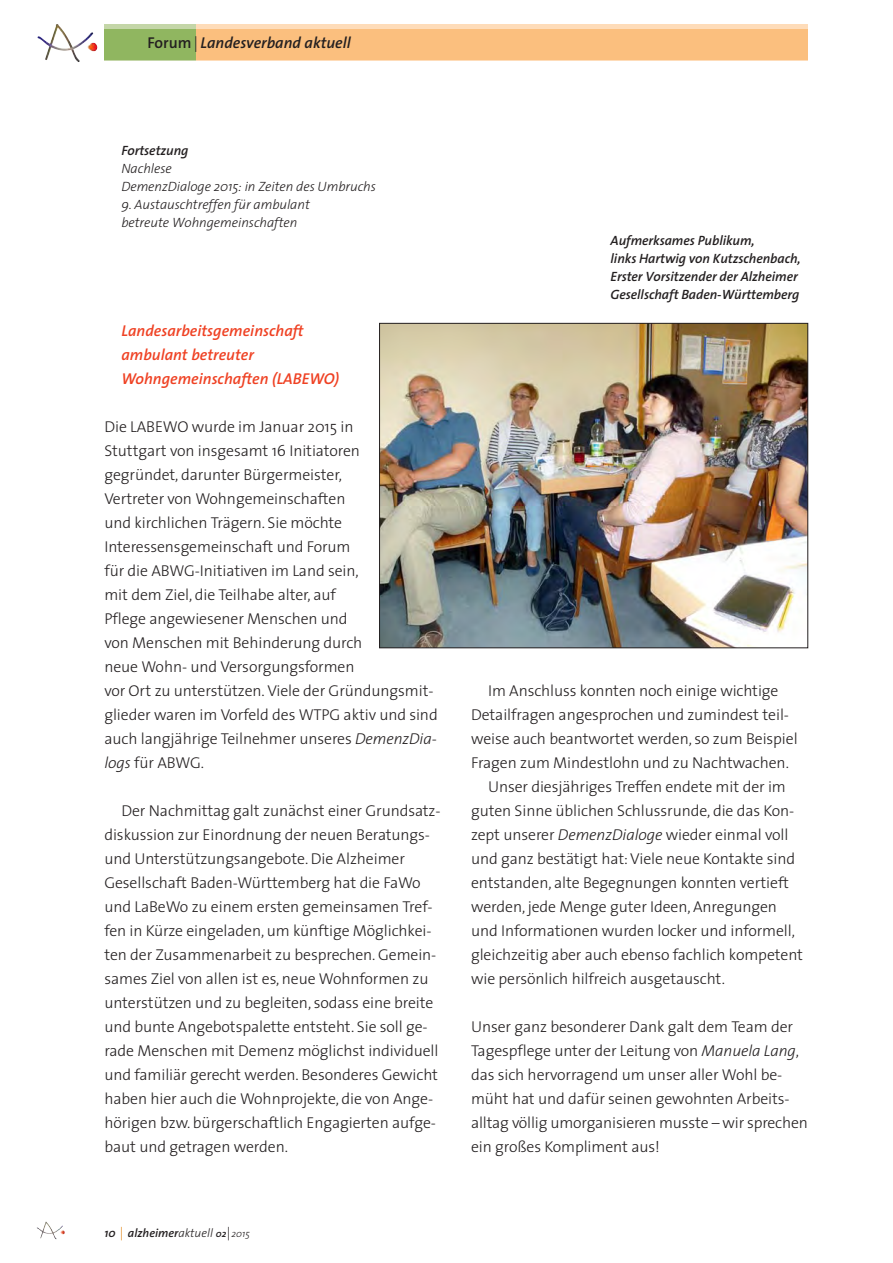
<style>
.page{position:relative;width:893px;height:1263px;background:#fff}
.page>*{position:absolute;margin:0;border:0;box-sizing:border-box;transform-origin:0 0}
.t1{font:300 15.75px/24px "The Sans";letter-spacing:-.005em;color:#231f20}
.t2{font:italic 600 15.75px/24px "The Sans";color:#ef4123}
.t3{font:italic 600 15.75px "The Sans";color:#231f20}
.t4{font:italic 600 13.5px/18px "The Sans";letter-spacing:-.005em;color:#231f20}
.t5{font:italic 300 13.5px/18px "The Sans";letter-spacing:-.005em;color:#231f20}
.t6{font:italic 600 12px "The Sans";color:#231f20}
.s1{font-style:normal}
.s2{font-weight:300;font-style:normal}
.s3{font-style:italic}
.s4{font-weight:300;font-style:normal;font-size:13.5px;color:#e0861a}
.s5{font-weight:300}
.s6{font-size:9.9px}
.s7{font-weight:300;font-style:normal;font-size:13.5px}
.s8{font-weight:300;font-size:9.9px}
</style>
<div class="page">
<div style="left:196px;top:24px;width:612px;height:36px;background:linear-gradient(to right,#fedcb9,#fedcb9)"></div>
<div style="left:104px;top:24px;width:92px;height:36px;background:linear-gradient(to right,#c4d6a8,#c4d6a8)"></div>
<div style="left:104px;top:30px;width:92px;height:30px;background:#90b660"></div>
<div style="left:196px;top:30px;width:612px;height:30px;background:#fbbf7e"></div>
<svg style="left:72px;top:42px;width:9px;height:5px"></svg>
<img style="left:381px;top:325px;width:425px;height:321px">
<div style="left:379px;top:323px;width:429px;height:325px;border:1px solid #231f20"></div>
<p class="t3" style="left:148px;top:37px;width:205px"><span class="s1">Forum</span><span class="s2">|</span> Landesverband aktuell</p>
<p class="t4" style="left:121px;top:142px;width:69px">Fortsetzung</p>
<p class="t5" style="left:121px;top:161px;width:256px">Nachlese<br>DemenzDialoge 2015: in Zeiten des Umbruchs</p>
<p class="t5" style="left:121px;top:196px;width:190px">9. Austauschtreffen für ambulant betreute Wohngemeinschaften</p>
<p class="t2" style="left:121px;top:320px;width:219px">Landesarbeitsgemeinschaft ambulant betreuter<br>Wohngemeinschaften (LABEWO)</p>
<p class="t1" style="left:104px;top:416px;width:335px">Die LABEWO wurde im Januar 2015 in<br>Stuttgart von insgesamt 16 Initiatoren gegründet, darunter Bürgermeister,<br>Vertreter von Wohngemeinschaf ten<br>und kirchlichen Trägern. Sie möchte<br>Interes sens gemeinschaft und Forum<br>für die ABWG-Ini tiativen im Land sein,<br>mit dem Ziel, die Teilhabe alter, auf<br>Pflege angewiesener Menschen und<br>von Menschen mit Behinderung durch<br>neue Wohn- und Versorgungsformen<br>vor Ort zu unterstützen. Viele der Gründungs mit - glieder waren im Vorfeld des WTPG aktiv und sind auch langjährige Teilnehmer unseres <span class="s3">Demenz Dia - logs</span> für ABWG.</p>
<p class="t1" style="left:104px;top:800px;width:338px;text-indent:17px">Der Nachmittag galt zunächst einer Grund satz - diskussion zur Einordnung der neuen Beratungs&shy;und Unterstützungsangebote. Die Alzheimer Gesellschaft Baden-Württemberg hat die FaWo und LaBeWo zu einem ersten gemeinsamen Tref - fen in Kürze eingeladen, um künftige Möglich kei - ten der Zusammenarbeit zu besprechen. Gemein - sames Ziel von allen ist es, neue Wohnformen zu unterstützen und zu begleiten, sodass eine breite und bunte Angebotspalette entsteht. Sie soll ge - rade Menschen mit Demenz möglichst individuell und familiär gerecht werden. Besonderes Gewicht haben hier auch die Wohnprojekte, die von Ange - hörigen bzw. bürgerschaftlich Engagierten auf ge - baut und getragen werden.</p>
<p class="t6" style="left:104px;top:1228px;width:147px">10 <span class="s4">|</span> alzheimer<span class="s5">aktuell</span> <span class="s6">02</span><span class="s7">|</span><span class="s8">2015</span></p>
<p class="t4" style="left:611px;top:233px;width:192px">Aufmerksames Publikum,<br>links Hartwig von Kutzschenbach,<br>Erster Vorsitzender der Alzheimer<br>Gesellschaft Baden-Württemberg</p>
<p class="t1" style="left:488px;top:680px;width:292px">Im Anschluss konnten noch einige wichtige</p>
<p class="t1" style="left:471px;top:704px;width:319px">Detailfragen angesprochen und zumindest teil -</p>
<p class="t1" style="left:471px;top:728px;width:328px">weise auch beantwortet werden, so zum Beispiel</p>
<p class="t1" style="left:471px;top:752px;width:319px">Fragen zum Mindestlohn und zu Nachtwachen.</p>
<p class="t1" style="left:488px;top:776px;width:299px">Unser diesjähriges Treffen endete mit der im</p>
<p class="t1" style="left:471px;top:800px;width:325px">guten Sinne üblichen Schlussrunde, die das Kon -</p>
<p class="t1" style="left:471px;top:824px;width:319px">zept unserer <span class="s3">DemenzDialoge</span> wieder einmal voll</p>
<p class="t1" style="left:471px;top:848px;width:326px">und ganz bestätigt hat: Viele neue Kontakte sind</p>
<p class="t1" style="left:471px;top:872px;width:319px">entstanden, alte Begegnungen konnten vertieft</p>
<p class="t1" style="left:471px;top:896px;width:307px">werden, jede Menge guter Ideen, Anregungen</p>
<p class="t1" style="left:471px;top:920px;width:326px">und Informationen wurden locker und informell,</p>
<p class="t1" style="left:471px;top:944px;width:333px">gleichzeitig aber auch ebenso fachlich kompetent</p>
<p class="t1" style="left:471px;top:968px;width:255px">wie persönlich hilfreich ausgetauscht.</p>
<p class="t1" style="left:471px;top:1016px;width:338px">Unser ganz besonderer Dank galt dem Team der Tagespflege unter der Leitung von <span class="s3">Manuela Lang</span>, das sich hervorragend um unser aller Wohl be - müht hat und dafür seinen gewohnten Arbeits - alltag völlig umorganisieren musste – wir sprechen ein großes Kompliment aus!</p>
</div>
